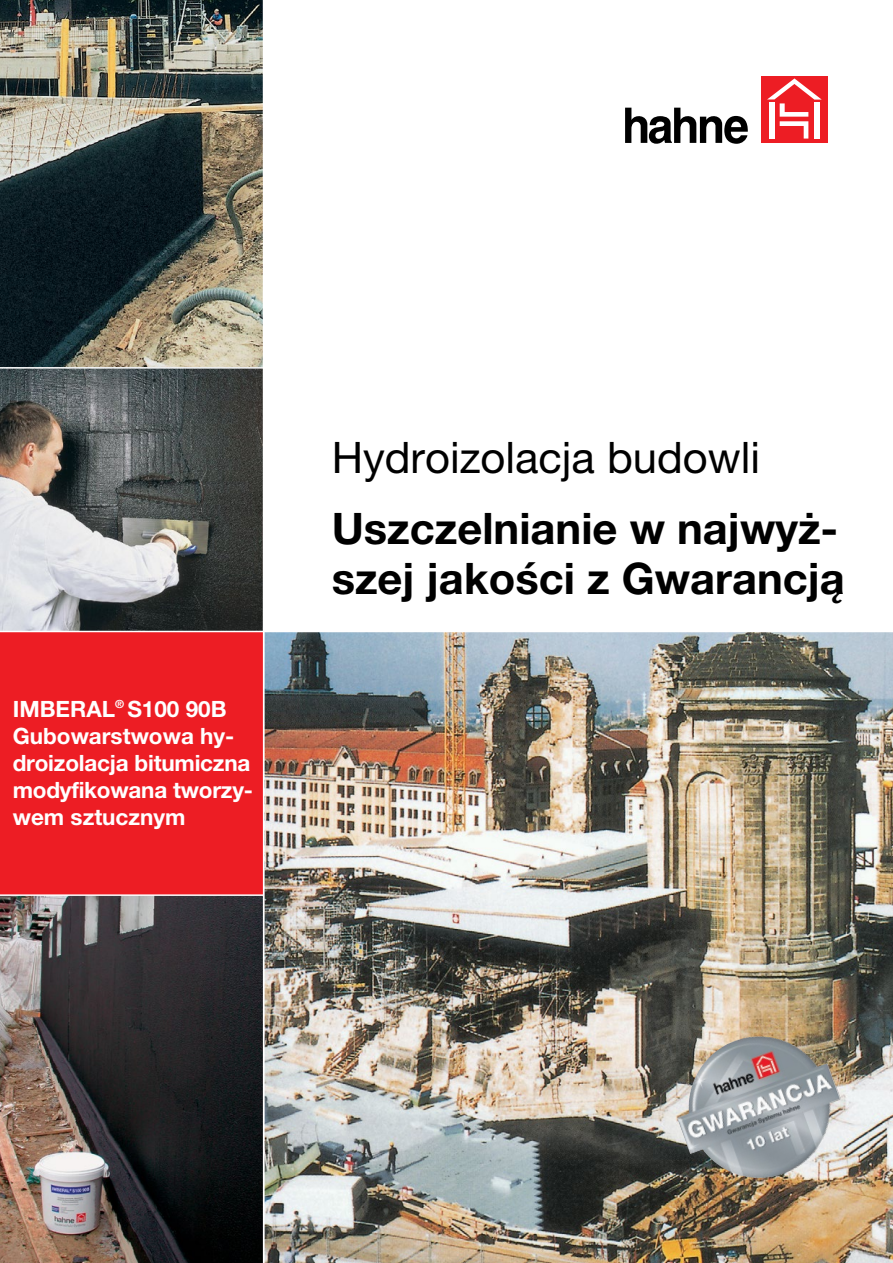
<style>
.page{position:relative;width:893px;height:1263px;background:#fff}
.page>*{position:absolute;margin:0;border:0;box-sizing:border-box;transform-origin:0 0}
.t1{font:700 43.5px/49.5px "Helvetica Neue LT Pro";color:#000}
.t2{font:43.5px "Helvetica Neue LT Pro";color:#000}
.t3{font:700 22.5px/27px "Helvetica Neue LT Pro";letter-spacing:-.01em;color:#fff}
</style>
<div class="page">
<img style="left:0;top:0;width:263px;height:367px">
<svg style="left:0;top:369px;width:263px;height:262px;background:#6f7170"></svg>
<img style="left:264px;top:632px;width:629px;height:631px">
<img style="left:0;top:896px;width:263px;height:367px">
<div style="left:761px;top:77px;width:67px;height:66px;background:#ed1d24"></div>
<svg style="left:767px;top:78px;width:55px;height:61px"></svg>
<div style="left:769px;top:102px;width:5px;height:37px;background:#fff"></div>
<div style="left:814px;top:102px;width:5px;height:37px;background:#fff"></div>
<svg style="left:625px;top:108px;width:123px;height:36px"></svg>
<img style="left:677px;top:1036px;width:164px;height:149px">
<div style="left:0;top:631px;width:264px;height:264px;background:#ed1d24"></div>
<hr style="left:0;top:631px;width:893px;height:1px;background:#fff">
<hr style="left:263px;top:0;width:1px;height:1263px;background:#fff">
<hr style="left:0;top:894px;width:264px;height:2px;background:#fff">
<p class="t3" style="left:13px;top:695px;width:242px">IMBERAL<sup>®</sup> S100 90B<br>Gubowarstwowa hy&shy;droizolacja bitumiczna modyfikowana tworzy&shy;wem sztucznym</p>
<h1 class="t2" style="left:332px;top:432px;width:430px">Hydroizolacja budowli</h1>
<h1 class="t1" style="left:332px;top:503px;width:515px">Uszczelnianie w najwyż&shy;szej jakości z Gwarancją</h1>
</div>
